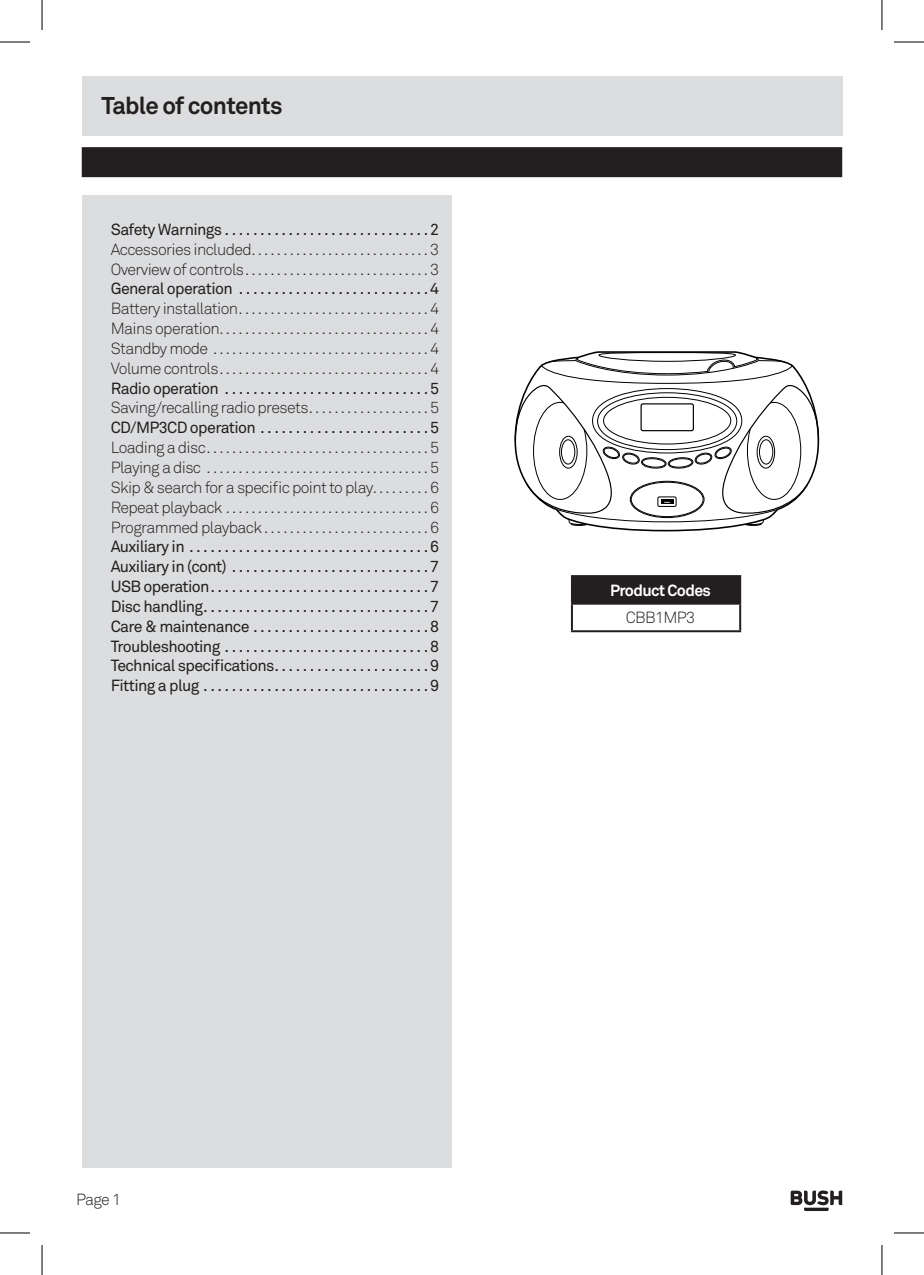
<style>
.page{position:relative;width:924px;height:1275px;background:#fff}
.page>*{position:absolute;margin:0;border:0;box-sizing:border-box;transform-origin:0 0}
.t1{font:700 24px "Akkurat Pro";letter-spacing:-.03em;color:#231f20}
.t2{font:300 16px/19.8px "Akkurat Pro";letter-spacing:-.04em;color:#231f20;text-align:justify}
.t3{font:16px/19.8px "Akkurat Pro";letter-spacing:-.04em;color:#231f20;text-align:justify}
.t4{font:700 16px "Akkurat Pro";letter-spacing:-.04em;color:#fff}
</style>
<div class="page">
<div style="left:82px;top:76px;width:759px;height:60px;background:#dcdddf"></div>
<svg style="left:790px;top:1190px;width:51px;height:21px"></svg>
<div style="left:82px;top:195px;width:370px;height:972px;background:#dcdddf"></div>
<div style="left:571px;top:576px;width:168px;height:27px;background:#231f20"></div>
<hr style="left:570px;top:575px;width:170px;height:2px;background:#231f20">
<hr style="left:570px;top:577px;width:2px;height:25px;background:#231f20">
<hr style="left:738px;top:577px;width:2px;height:25px;background:#231f20">
<hr style="left:570px;top:602px;width:170px;height:2px;background:#231f20">
<hr style="left:570px;top:604px;width:2px;height:26px;background:#231f20">
<hr style="left:738px;top:604px;width:2px;height:26px;background:#231f20">
<hr style="left:570px;top:630px;width:170px;height:2px;background:#231f20">
<div style="left:82px;top:147px;width:759px;height:30px;background:#231f20"></div>
<svg style="left:593px;top:351px;width:147px;height:181px"></svg>
<svg style="left:514px;top:352px;width:305px;height:174px"></svg>
<hr style="left:0;top:42px;width:30px;height:1px;background:#000">
<hr style="left:893px;top:42px;width:30px;height:1px;background:#000">
<hr style="left:0;top:1232px;width:30px;height:1px;background:#000">
<hr style="left:893px;top:1232px;width:30px;height:1px;background:#000">
<hr style="left:42px;top:0;width:1px;height:30px;background:#000">
<hr style="left:42px;top:1245px;width:1px;height:30px;background:#000">
<hr style="left:881px;top:0;width:1px;height:30px;background:#000">
<hr style="left:881px;top:1245px;width:1px;height:30px;background:#000">
<h1 class="t1" style="left:102px;top:91px;width:182px">Table of contents</h1>
<p class="t3" style="left:111px;top:220px;width:330px">Safety Warnings . . . . . . . . . . . . . . . . . . . . . . . . . . . . 2</p>
<p class="t2" style="left:111px;top:239px;width:330px">Accessories included . . . . . . . . . . . . . . . . . . . . . . . . . . . 3<br>Overview of controls . . . . . . . . . . . . . . . . . . . . . . . . . . . . 3</p>
<p class="t3" style="left:111px;top:279px;width:329px">General operation . . . . . . . . . . . . . . . . . . . . . . . . . . 4</p>
<p class="t2" style="left:111px;top:299px;width:330px">Battery installation . . . . . . . . . . . . . . . . . . . . . . . . . . . . . 4<br>Mains operation . . . . . . . . . . . . . . . . . . . . . . . . . . . . . . . . 4<br>Standby mode . . . . . . . . . . . . . . . . . . . . . . . . . . . . . . . . . 4<br>Volume controls . . . . . . . . . . . . . . . . . . . . . . . . . . . . . . . . 4</p>
<p class="t3" style="left:111px;top:378px;width:330px">Radio operation . . . . . . . . . . . . . . . . . . . . . . . . . . . . 5</p>
<p class="t2" style="left:111px;top:398px;width:330px">Saving/recalling radio presets . . . . . . . . . . . . . . . . . . 5</p>
<p class="t3" style="left:111px;top:418px;width:330px">CD/MP3CD operation . . . . . . . . . . . . . . . . . . . . . . . 5</p>
<p class="t2" style="left:111px;top:438px;width:330px">Loading a disc . . . . . . . . . . . . . . . . . . . . . . . . . . . . . . . . . . 5<br>Playing a disc . . . . . . . . . . . . . . . . . . . . . . . . . . . . . . . . . . 5<br>Skip &amp; search for a specific point to play. . . . . . . . . 6<br>Repeat playback . . . . . . . . . . . . . . . . . . . . . . . . . . . . . . . 6<br>Programmed playback . . . . . . . . . . . . . . . . . . . . . . . . . 6</p>
<p class="t3" style="left:111px;top:537px;width:330px">Auxiliary in . . . . . . . . . . . . . . . . . . . . . . . . . . . . . . . . . 6<br>Auxiliary in (cont) . . . . . . . . . . . . . . . . . . . . . . . . . . . 7<br>USB operation . . . . . . . . . . . . . . . . . . . . . . . . . . . . . . 7<br>Disc handling . . . . . . . . . . . . . . . . . . . . . . . . . . . . . . . 7<br>Care &amp; maintenance . . . . . . . . . . . . . . . . . . . . . . . . 8<br>Troubleshooting . . . . . . . . . . . . . . . . . . . . . . . . . . . . 8<br>Technical specifications . . . . . . . . . . . . . . . . . . . . . 9<br>Fitting a plug . . . . . . . . . . . . . . . . . . . . . . . . . . . . . . . 9</p>
<p class="t4" style="left:610px;top:580px;width:102px">Product Codes</p>
<p class="t2" style="left:625px;top:608px;width:71px">CBB1MP3</p>
<p class="t2" style="left:76px;top:1189px;width:47px">Page 1</p>
</div>
